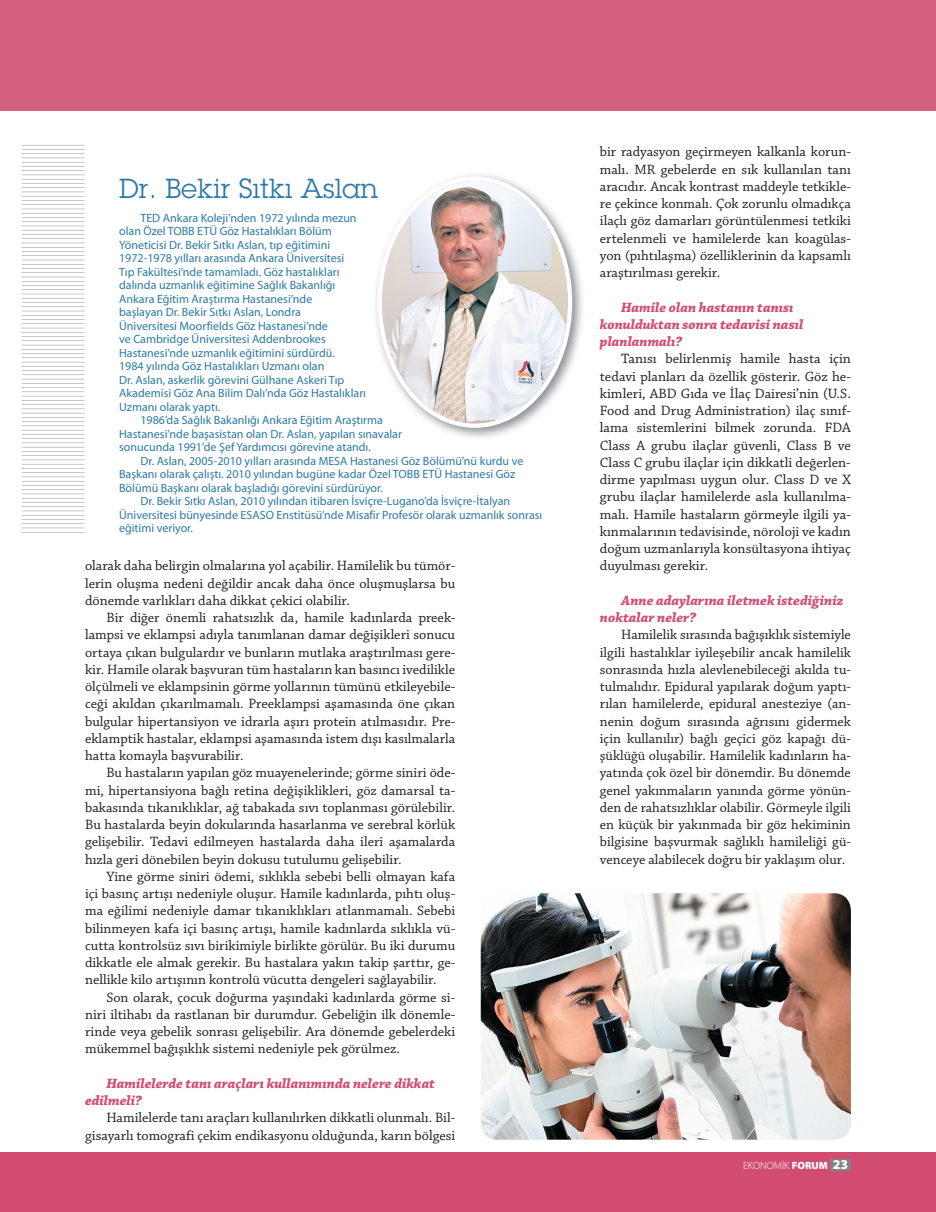
<style>
.page{position:relative;width:936px;height:1212px;background:#fff}
.page>*{position:absolute;margin:0;border:0;box-sizing:border-box;transform-origin:0 0}
.t1{font:27px "Lubalin Graph Turk";letter-spacing:.01em;color:#2c79a7}
.t2{font:14.25px/17.2px "Chaparral Pro";color:#231f20;text-align:justify}
.t3{font:italic 700 14.25px/17.2px "Chaparral Pro";color:#d24c72}
.t4{font:12px/13.5px "Myriad Pro";color:#2c79a7}
.t5{font:300 10.5px "Myriad Pro";color:#fff}
.s1{font-weight:900}
.s2{font-weight:900;font-size:13.5px}
.s3{font-weight:900;font-size:9px;color:#808285}
</style>
<div class="page">
<svg style="left:22px;top:145px;width:63px;height:384px"></svg>
<div style="left:0;top:1152px;width:935px;height:60px;background:#d24c72"></div>
<div style="left:0;top:0;width:935px;height:111px;background:#d5607d"></div>
<div style="left:830px;top:1159px;width:20px;height:12px;background:#808285"></div>
<img style="left:375px;top:174px;width:208px;height:264px">
<svg style="left:375px;top:416px;width:8px;height:11px"></svg>
<img style="left:375px;top:429px;width:27px;height:9px">
<img style="left:375px;top:178px;width:3px;height:20px">
<img style="left:382px;top:181px;width:185px;height:242px;border-radius:50%">
<img style="left:480px;top:893px;width:370px;height:247px;border-radius:17px">
<h1 class="t1" style="left:119px;top:171px;width:261px">Dr. Bekir Sıtkı Aslan</h1>
<p class="t4" style="left:119px;top:212px;width:248px;text-indent:21px">TED Ankara Koleji’nden 1972 yılında mezun olan Özel TOBB ETÜ Göz Hastalıkları Bölüm Yöneticisi Dr. Bekir Sıtkı Aslan, tıp eğitimini 1972-1978 yılları arasında Ankara Üniversitesi<br>Tıp Fakültesi’nde tamamladı. Göz hastalıkları dalında uzmanlık eğitimine Sağlık Bakanlığı Ankara Eğitim Araştırma Hastanesi’nde<br>başlayan Dr. Bekir Sıtkı Aslan, Londra<br>Üniversitesi Moorfields Göz Hastanesi’nde<br>ve Cambridge Üniversitesi Addenbrookes Hastanesi’nde uzmanlık eğitimini sürdürdü.<br>1984 yılında Göz Hastalıkları Uzmanı olan<br>Dr. Aslan, askerlik görevini Gülhane Askeri Tıp Akademisi Göz Ana Bilim Dalı’nda Göz Hastalıkları Uzmanı olarak yaptı.</p>
<p class="t4" style="left:119px;top:415px;width:284px;text-indent:21px">1986’da Sağlık Bakanlığı Ankara Eğitim Araştırma<br>Hastanesi’nde başasistan olan Dr. Aslan, yapılan sınavalar sonucunda 1991’de Şef Yardımcısı görevine atandı.</p>
<p class="t4" style="left:119px;top:455px;width:406px;text-indent:21px">Dr. Aslan, 2005-2010 yılları arasında MESA Hastanesi Göz Bölümü’nü kurdu ve<br>Başkanı olarak çalıştı. 2010 yılından bugüne kadar Özel TOBB ETÜ Hastanesi Göz<br>Bölümü Başkanı olarak başladığı görevini sürdürüyor.</p>
<p class="t4" style="left:119px;top:496px;width:425px;text-indent:21px">Dr. Bekir Sıtkı Aslan, 2010 yılından itibaren İsviçre-Lugano’da İsviçre-İtalyan<br>Üniversitesi bünyesinde ESASO Enstitüsü’nde Misafir Profesör olarak uzmanlık sonrası eğitimi veriyor.</p>
<p class="t2" style="left:85px;top:558px;width:371px">olarak daha belirgin olmalarına yol açabilir. Hamilelik bu tümör&shy;lerin oluşma nedeni değildir ancak daha önce oluşmuşlarsa bu dönemde varlıkları daha dikkat çekici olabilir.</p>
<p class="t2" style="left:85px;top:610px;width:371px;text-indent:21px">Bir diğer önemli rahatsızlık da, hamile kadınlarda preek&shy;lampsi ve eklampsi adıyla tanımlanan damar değişikleri sonucu ortaya çıkan bulgulardır ve bunların mutlaka araştırılması gere&shy;kir. Hamile olarak başvuran tüm hastaların kan basıncı ivedilikle ölçülmeli ve eklampsinin görme yollarının tümünü etkileyebile&shy;ceği akıldan çıkarılmamalı. Preeklampsi aşamasında öne çıkan bulgular hipertansiyon ve idrarla aşırı protein atılmasıdır. Pre&shy;eklamptik hastalar, eklampsi aşamasında istem dışı kasılmalarla hatta komayla başvurabilir.</p>
<p class="t2" style="left:85px;top:765px;width:371px;text-indent:21px">Bu hastaların yapılan göz muayenelerinde; görme siniri öde&shy;mi, hipertansiyona bağlı retina değişiklikleri, göz damarsal ta&shy;bakasında tıkanıklıklar, ağ tabakada sıvı toplanması görülebilir.<br>Bu hastalarda beyin dokularında hasarlanma ve serebral körlük gelişebilir. Tedavi edilmeyen hastalarda daha ileri aşamalarda hızla geri dönebilen beyin dokusu tutulumu gelişebilir.</p>
<p class="t2" style="left:85px;top:869px;width:371px;text-indent:21px">Yine görme siniri ödemi, sıklıkla sebebi belli olmayan kafa içi basınç artışı nedeniyle oluşur. Hamile kadınlarda, pıhtı oluş&shy;ma eğilimi nedeniyle damar tıkanıklıkları atlanmamalı. Sebebi bilinmeyen kafa içi basınç artışı, hamile kadınlarda sıklıkla vü&shy;cutta kontrolsüz sıvı birikimiyle birlikte görülür. Bu iki durumu dikkatle ele almak gerekir. Bu hastalara yakın takip şarttır, ge&shy;nellikle kilo artışının kontrolü vücutta dengeleri sağlayabilir.</p>
<p class="t2" style="left:85px;top:990px;width:371px;text-indent:21px">Son olarak, çocuk doğurma yaşındaki kadınlarda görme si&shy;niri iltihabı da rastlanan bir durumdur. Gebeliğin ilk dönemle&shy;rinde veya gebelik sonrası gelişebilir. Ara dönemde gebelerdeki mükemmel bağışıklık sistemi nedeniyle pek görülmez.</p>
<p class="t3" style="left:85px;top:1076px;width:351px;text-indent:21px">Hamilelerde tanı araçları kullanımında nelere dikkat edilmeli?</p>
<p class="t2" style="left:85px;top:1110px;width:371px;text-align:right">Hamilelerde tanı araçları kullanılırken dikkatli olunmalı. Bil&shy;gisayarlı tomografi çekim endikasyonu olduğunda, karın bölgesi</p>
<p class="t2" style="left:600px;top:144px;width:252px">bir radyasyon geçirmeyen kalkanla korun&shy;malı. MR gebelerde en sık kullanılan tanı aracıdır. Ancak kontrast maddeyle tetkikle&shy;re çekince konmalı. Çok zorunlu olmadıkça ilaçlı göz damarları görüntülenmesi tetkiki ertelenmeli ve hamilelerde kan koagülas&shy;yon (pıhtılaşma) özelliklerinin da kapsamlı araştırılması gerekir.</p>
<p class="t3" style="left:600px;top:299px;width:205px;text-indent:21px">Hamile olan hastanın tanısı konulduktan sonra tedavisi nasıl planlanmalı?</p>
<p class="t2" style="left:600px;top:351px;width:252px;text-indent:21px">Tanısı belirlenmiş hamile hasta için tedavi planları da özellik gösterir. Göz he&shy;kimleri, ABD Gıda ve İlaç Dairesi’nin (U.S.<br>Food and Drug Administration) ilaç sınıf&shy;lama sistemlerini bilmek zorunda. FDA Class A grubu ilaçlar güvenli, Class B ve Class C grubu ilaçlar için dikkatli değerlen&shy;dirme yapılması uygun olur. Class D ve X grubu ilaçlar hamilelerde asla kullanılma&shy;malı. Hamile hastaların görmeyle ilgili ya&shy;kınmalarının tedavisinde, nöroloji ve kadın doğum uzmanlarıyla konsültasyona ihtiyaç duyulması gerekir.</p>
<p class="t3" style="left:600px;top:593px;width:245px;text-indent:21px">Anne adaylarına iletmek istediğiniz noktalar neler?</p>
<p class="t2" style="left:600px;top:627px;width:252px;text-indent:21px">Hamilelik sırasında bağışıklık sistemiyle ilgili hastalıklar iyileşebilir ancak hamilelik sonrasında hızla alevlenebileceği akılda tu&shy;tulmalıdır. Epidural yapılarak doğum yaptı&shy;rılan hamilelerde, epidural anesteziye (an&shy;nenin doğum sırasında ağrısını gidermek için kullanılır) bağlı geçici göz kapağı dü&shy;şüklüğü oluşabilir. Hamilelik kadınların ha&shy;yatında çok özel bir dönemdir. Bu dönemde genel yakınmaların yanında görme yönün&shy;den de rahatsızlıklar olabilir. Görmeyle ilgili en küçük bir yakınmada bir göz hekiminin bilgisine başvurmak sağlıklı hamileliği gü&shy;venceye alabilecek doğru bir yaklaşım olur.</p>
<p class="t5" style="left:743px;top:1162px;width:109px">EKONOMİK <span class="s1">FORUM</span> <span class="s2">23</span><span class="s3">i</span></p>
</div>
